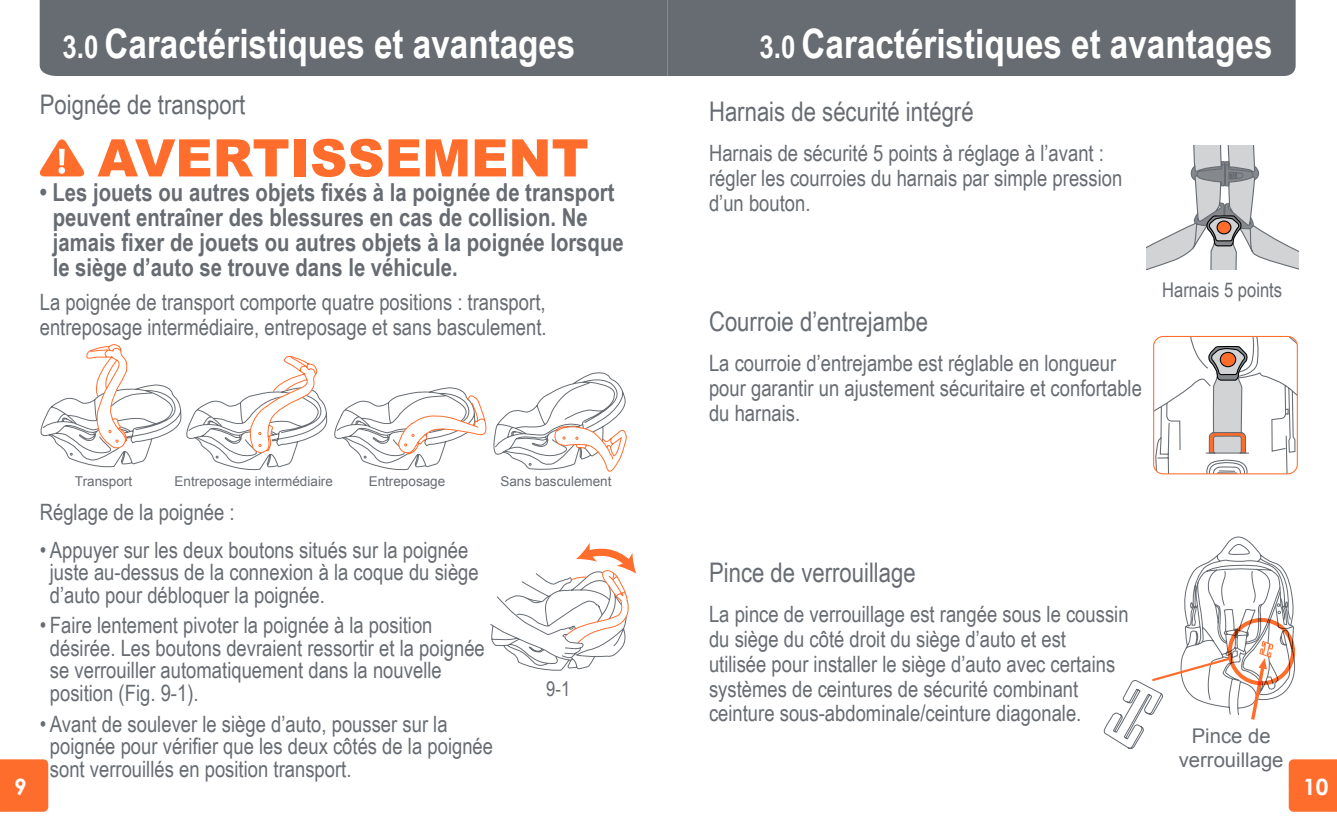
<style>
.page{position:relative;width:1337px;height:821px;background:#fff}
.page>*{position:absolute;margin:0;border:0;box-sizing:border-box;transform-origin:0 0}
.t1{font:900 51.75px "Arial";color:#ff6d2d}
.t2{font:700 40.5px "Arial Narrow";color:#fff}
.t3{font:27px "Arial Narrow";color:#676c72}
.t4{font:700 24.75px/24.8px "Arial Narrow";color:#676c72}
.t5{font:22.5px/24.8px "Arial Narrow";color:#676c72}
.t6{font:700 22.5px "Century Gothic";color:#fff}
.t7{font:20.25px/24.3px "Arial";color:#676c72;text-align:center}
.t8{font:20.25px "Arial Narrow";color:#676c72}
.t9{font:13.5px "Arial";color:#676c72}
.s1{font-size:31.5px}
</style>
<div class="page">
<div style="left:667px;top:0;width:628px;height:76px;background:#676c72"></div>
<div style="left:40px;top:0;width:627px;height:76px;background:#676c72"></div>
<div style="left:0;top:759px;width:48px;height:52px;background:#ff6d2d"></div>
<div style="left:1288px;top:759px;width:48px;height:52px;background:#ff6d2d"></div>
<svg style="left:39px;top:139px;width:46px;height:37px"></svg>
<svg style="left:490px;top:543px;width:147px;height:127px"></svg>
<svg style="left:40px;top:344px;width:587px;height:128px"></svg>
<svg style="left:1146px;top:146px;width:152px;height:123px"></svg>
<svg style="left:1153px;top:336px;width:144px;height:137px"></svg>
<div style="left:1153px;top:336px;width:144px;height:138px;border:1px solid #ff6d2d;border-radius:10px"></div>
<svg style="left:1103px;top:536px;width:193px;height:213px"></svg>
<h2 class="t2" style="left:63px;top:13px;width:514px"><span class="s1">3.0</span> Caractéristiques et avantages</h2>
<h2 class="t2" style="left:759px;top:13px;width:514px"><span class="s1">3.0</span> Caractéristiques et avantages</h2>
<p class="t3" style="left:40px;top:85px;width:207px">Poignée de transport</p>
<h1 class="t1" style="left:98px;top:120px;width:493px">AVERTISSEMENT</h1>
<p class="t4" style="left:53px;top:179px;width:572px;text-indent:-13px">• Les jouets ou autres objets fixés à la poignée de transport peuvent entraîner des blessures en cas de collision. Ne jamais fixer de jouets ou autres objets à la poignée lorsque le siège d’auto se trouve dans le véhicule.</p>
<p class="t5" style="left:40px;top:289px;width:508px">La poignée de transport comporte quatre positions : transport, entreposage intermédiaire, entreposage et sans basculement.</p>
<p class="t3" style="left:709px;top:92px;width:266px">Harnais de sécurité intégré</p>
<p class="t5" style="left:709px;top:140px;width:415px">Harnais de sécurité 5 points à réglage à l’avant : régler les courroies du harnais par simple pression d’un bouton.</p>
<p class="t8" style="left:1162px;top:275px;width:121px">Harnais 5 points</p>
<p class="t3" style="left:709px;top:301px;width:221px">Courroie d’entrejambe</p>
<p class="t5" style="left:709px;top:350px;width:434px">La courroie d’entrejambe est réglable en longueur pour garantir un ajustement sécuritaire et confortable du harnais.</p>
<p class="t9" style="left:75px;top:473px;width:59px">Transport</p>
<p class="t9" style="left:175px;top:473px;width:160px">Entreposage intermédiaire</p>
<p class="t9" style="left:369px;top:473px;width:78px">Entreposage</p>
<p class="t9" style="left:500px;top:473px;width:113px">Sans basculement</p>
<p class="t5" style="left:40px;top:498px;width:196px">Réglage de la poignée :</p>
<p class="t5" style="left:50px;top:537px;width:430px;line-height:22.5px;text-indent:-10px">• Appuyer sur les deux boutons situés sur la poignée juste au-dessus de la connexion à la coque du siège d’auto pour débloquer la poignée.</p>
<p class="t5" style="left:50px;top:613px;width:436px;line-height:22.5px;text-indent:-10px">• Faire lentement pivoter la poignée à la position désirée. Les boutons devraient ressortir et la poignée se verrouiller automatiquement dans la nouvelle position (Fig. 9-1).</p>
<p class="t5" style="left:50px;top:711px;width:445px;line-height:22.5px;text-indent:-10px">• Avant de soulever le siège d’auto, pousser sur la poignée pour vérifier que les deux côtés de la poignée sont verrouillés en position transport.</p>
<p class="t3" style="left:709px;top:552px;width:208px">Pince de verrouillage</p>
<p class="t5" style="left:709px;top:600px;width:421px">La pince de verrouillage est rangée sous le coussin du siège du côté droit du siège d’auto et est utilisée pour installer le siège d’auto avec certains systèmes de ceintures de sécurité combinant ceinture sous-abdominale/ceinture diagonale.</p>
<p class="t8" style="left:546px;top:673px;width:25px">9-1</p>
<p class="t7" style="left:1178px;top:723px;width:106px">Pince de verrouillage</p>
<p class="t6" style="left:14px;top:772px;width:14px">9</p>
<p class="t6" style="left:1303px;top:772px;width:27px">10</p>
</div>
